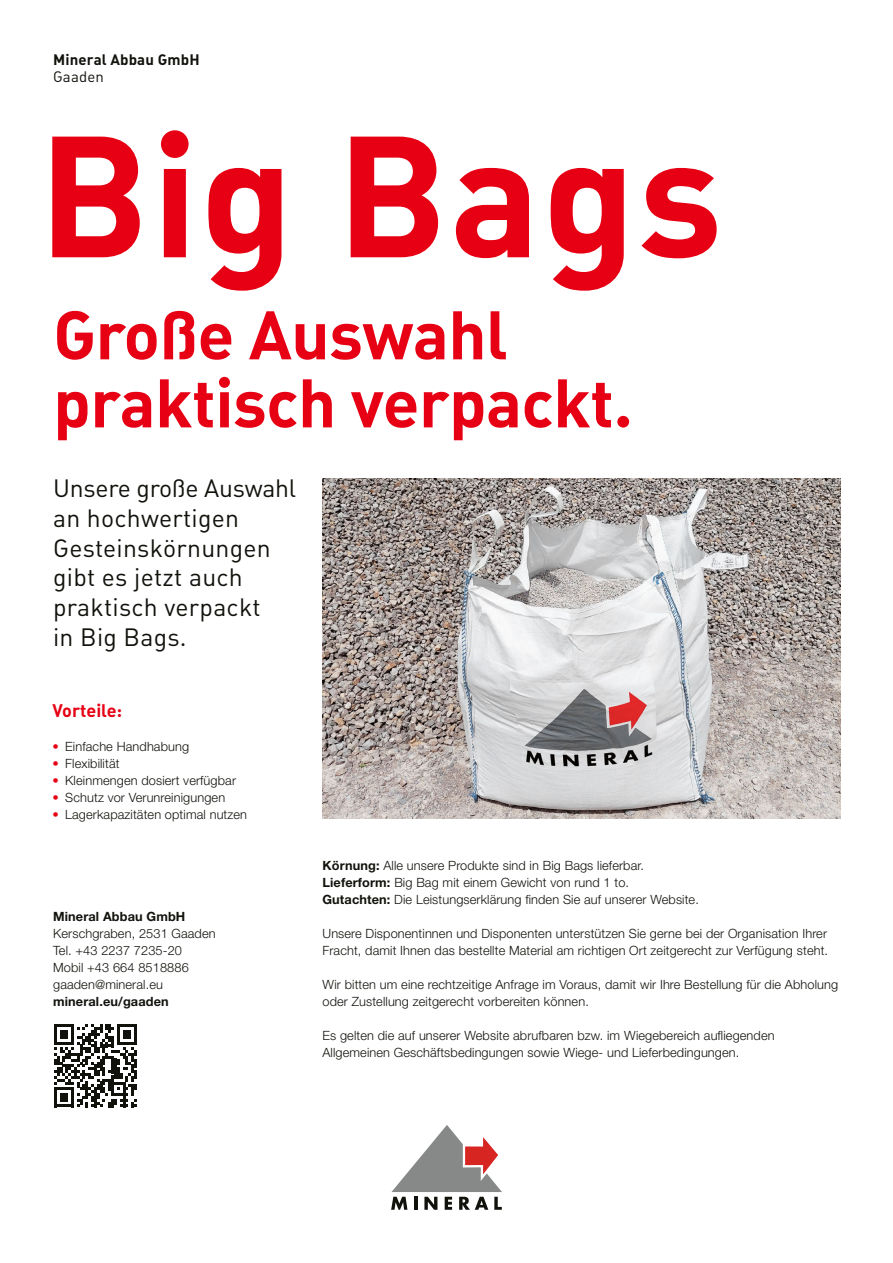
<style>
.page{position:relative;width:893px;height:1263px;background:#fff}
.page>*{position:absolute;margin:0;border:0;box-sizing:border-box;transform-origin:0 0}
.t1{font:700 169.5px "DIN Pro";letter-spacing:.01em;color:#e70014}
.t2{font:700 67.5px/68.1px "DIN Pro";letter-spacing:-.01em;color:#e70014}
.t3{font:24.75px/29.7px "DIN Pro";letter-spacing:.01em;color:#12120d}
.t4{font:700 18px "DIN Pro";color:#e70014}
.t5{font:700 15px "DIN Pro";letter-spacing:.01em;color:#12120d}
.t6{font:15px "DIN Pro";letter-spacing:.01em;color:#12120d}
.t7{font:300 12.75px/17px "Helvetica Neue LT Pro";letter-spacing:.01em;color:#12120d}
.t8{font:700 12.75px "Helvetica Neue LT Pro";letter-spacing:.01em;color:#12120d}
.s1{color:#e70014}
.s2{font-weight:700}
</style>
<div class="page">
<img style="left:322px;top:478px;width:519px;height:341px">
<svg style="left:391px;top:1125px;width:111px;height:85px"></svg>
<svg style="left:54px;top:1024px;width:83px;height:83px"></svg>
<p class="t5" style="left:53px;top:49px;width:148px">Mineral Abbau GmbH</p>
<p class="t6" style="left:53px;top:66px;width:52px">Gaaden</p>
<h1 class="t1" style="left:38px;top:81px;width:686px">Big Bags</h1>
<h2 class="t2" style="left:53px;top:298px;width:582px">Große Auswahl praktisch verpackt.</h2>
<h3 class="t3" style="left:53px;top:472px;width:245px">Unsere große Auswahl an hochwertigen<br>Gesteinskörnungen gibt es jetzt auch praktisch verpackt<br>in Big Bags.</h3>
<h3 class="t4" style="left:53px;top:698px;width:71px">Vorteile:</h3>
<p class="t7" style="left:53px;top:737px;width:138px"><span class="s1">•</span> Einfache Handhabung</p>
<p class="t7" style="left:53px;top:754px;width:69px"><span class="s1">•</span> Flexibilität</p>
<p class="t7" style="left:53px;top:771px;width:185px"><span class="s1">•</span> Kleinmengen dosiert verfügbar</p>
<p class="t7" style="left:53px;top:788px;width:174px"><span class="s1">•</span> Schutz vor Verunreinigungen</p>
<p class="t7" style="left:53px;top:805px;width:196px"><span class="s1">•</span> Lagerkapazitäten optimal nutzen</p>
<p class="t8" style="left:53px;top:908px;width:134px">Mineral Abbau GmbH</p>
<p class="t7" style="left:53px;top:924px;width:164px">Kerschgraben, 2531 Gaaden<br>Tel. +43 2237 7235-20<br>Mobil +43 664 8518886 gaaden@mineral.eu</p>
<p class="t8" style="left:53px;top:993px;width:117px">mineral.eu/gaaden</p>
<p class="t7" style="left:322px;top:856px;width:378px"><span class="s2">Körnung:</span> Alle unsere Produkte sind in Big Bags lieferbar.<br><span class="s2">Lieferform:</span> Big Bag mit einem Gewicht von rund 1 to.<br><span class="s2">Gutachten:</span> Die Leistungserklärung finden Sie auf unserer Website.</p>
<p class="t7" style="left:322px;top:924px;width:507px">Unsere Disponentinnen und Disponenten unterstützen Sie gerne bei der Organisation Ihrer<br>Fracht, damit Ihnen das bestellte Material am richtigen Ort zeitgerecht zur Verfügung steht.</p>
<p class="t7" style="left:322px;top:975px;width:517px">Wir bitten um eine rechtzeitige Anfrage im Voraus, damit wir Ihre Bestellung für die Abholung oder Zustellung zeitgerecht vorbereiten können.</p>
<p class="t7" style="left:322px;top:1026px;width:454px">Es gelten die auf unserer Website abrufbaren bzw. im Wiegebereich aufliegenden<br>Allgemeinen Geschäftsbedingungen sowie Wiege- und Lieferbedingungen.</p>
</div>
